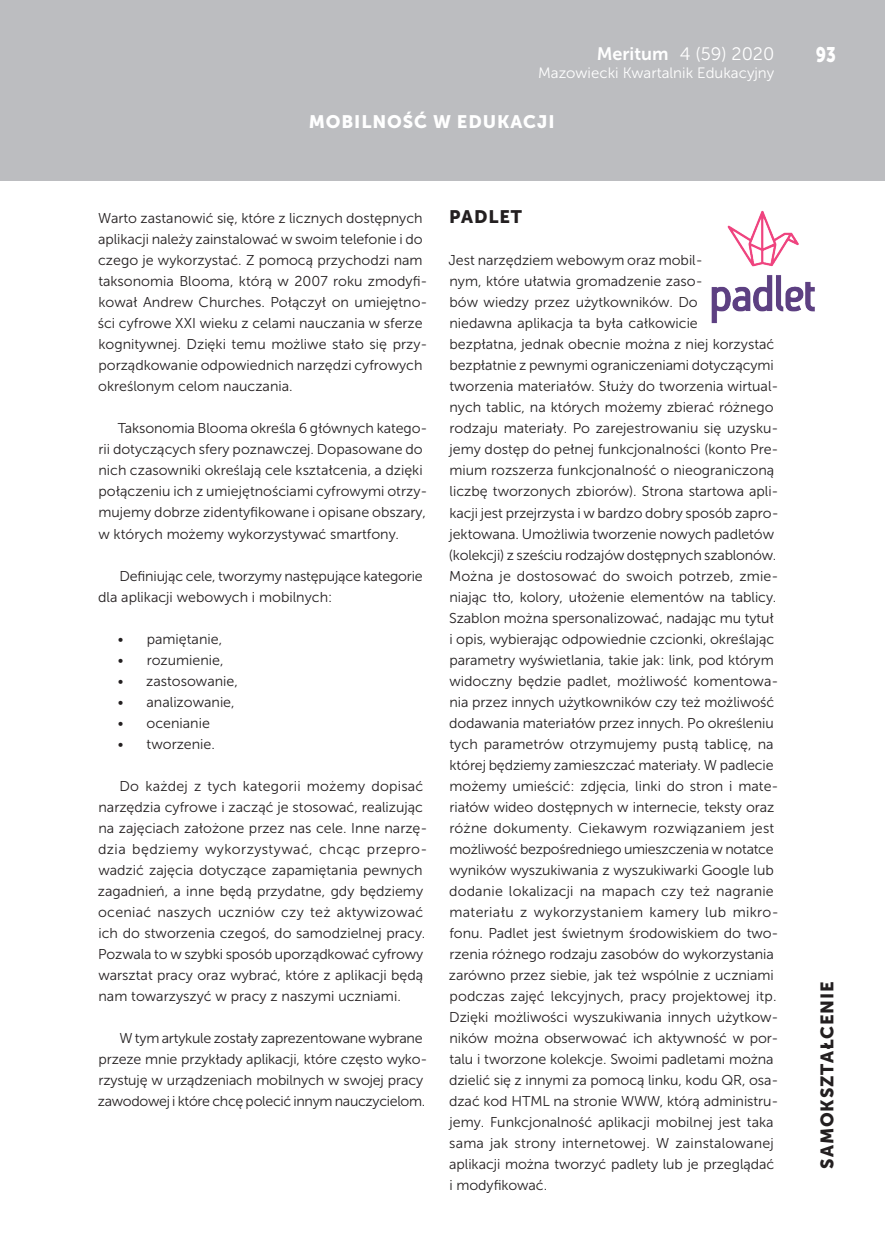
<style>
.page{position:relative;width:885px;height:1259px;background:#fff}
.page>*{position:absolute;margin:0;border:0;box-sizing:border-box;transform-origin:0 0}
.t1{font:21px "Museo Sans 900";color:#fff;scale:.8 1}
.t2{font:18px "Museo Sans 900";letter-spacing:.05em;color:#231f20}
.t3{font:18px "Museo Sans 900";letter-spacing:.05em;color:#fff}
.t4{font:18px "Museo Sans 300";color:#fff}
.t5{font:15px "Museo Sans 300";color:#fff}
.t6{font:14.25px/21px "Museo Sans 300";color:#231f20}
.s1{font-family:"Museo Sans 700"}
</style>
<div class="page">
<div style="left:0;top:0;width:884px;height:181px;background:#bcbdc0"></div>
<img style="left:711px;top:210px;width:104px;height:114px">
<p class="t4" style="left:596px;top:44px;width:179px"><span class="s1">Meritum</span> 4 (59) 2020</p>
<h1 class="t1" style="left:815px;top:43px;width:27px">93</h1>
<p class="t5" style="left:538px;top:65px;width:238px">Mazowiecki Kwartalnik Edukacyjny</p>
<p class="t3" style="left:309px;top:112px;width:247px">MOBILNOŚĆ W EDUKACJI</p>
<p class="t6" style="left:98px;top:208px;width:331px">Warto zastanowić się, które z licznych dostępnych aplikacji należy zainstalować w swoim telefonie i do czego je wykorzystać. Z pomocą przychodzi nam taksonomia Blooma, którą w 2007 roku zmodyfi&shy;kował Andrew Churches. Połączył on umiejętno&shy;ści cyfrowe XXI wieku z celami nauczania w sferze kognitywnej. Dzięki temu możliwe stało się przy&shy;porządkowanie odpowiednich narzędzi cyfrowych określonym celom nauczania.</p>
<p class="t6" style="left:98px;top:418px;width:330px;text-indent:20px">Taksonomia Blooma określa 6 głównych katego&shy;rii dotyczących sfery poznawczej. Dopasowane do nich czasowniki określają cele kształcenia, a dzięki połączeniu ich z umiejętnościami cyfrowymi otrzy&shy;mujemy dobrze zidentyfikowane i opisane obszary, w których możemy wykorzystywać smartfony.</p>
<p class="t6" style="left:98px;top:565px;width:326px;text-indent:21px">Definiując cele, tworzymy następujące kategorie dla aplikacji webowych i mobilnych:</p>
<p class="t6" style="left:118px;top:628px;width:106px">• pamiętanie,</p>
<p class="t6" style="left:118px;top:649px;width:107px">• rozumienie,</p>
<p class="t6" style="left:118px;top:670px;width:121px">• zastosowanie,</p>
<p class="t6" style="left:118px;top:691px;width:118px">• analizowanie,</p>
<p class="t6" style="left:118px;top:712px;width:93px">• ocenianie</p>
<p class="t6" style="left:118px;top:733px;width:99px">• tworzenie.</p>
<p class="t6" style="left:98px;top:775px;width:331px;text-indent:22px">Do każdej z tych kategorii możemy dopisać narzędzia cyfrowe i zacząć je stosować, realizując na zajęciach założone przez nas cele. Inne narzę&shy;dzia będziemy wykorzystywać, chcąc przepro&shy;wadzić zajęcia dotyczące zapamiętania pewnych zagadnień, a inne będą przydatne, gdy będziemy oceniać naszych uczniów czy też aktywizować ich do stworzenia czegoś, do samodzielnej pracy.<br>Pozwala to w szybki sposób uporządkować cyfrowy warsztat pracy oraz wybrać, które z aplikacji będą nam towarzyszyć w pracy z naszymi uczniami.</p>
<p class="t6" style="left:98px;top:1027px;width:331px;text-indent:22px">W tym artykule zostały zaprezentowane wybrane przeze mnie przykłady aplikacji, które często wyko&shy;rzystuję w urządzeniach mobilnych w swojej pracy zawodowej i które chcę polecić innym nauczycielom.</p>
<p class="t2" style="left:449px;top:207px;width:74px">PADLET</p>
<p class="t6" style="left:448px;top:250px;width:332px">Jest narzędziem webowym oraz mobil-<br>nym, które ułatwia gromadzenie zaso-<br>bów wiedzy przez użytkowników. Do<br>niedawna aplikacja ta była całkowicie<br>bezpłatna, jednak obecnie można z niej korzystać bezpłatnie z pewnymi ograniczeniami dotyczącymi tworzenia materiałów. Służy do tworzenia wirtual&shy;nych tablic, na których możemy zbierać różnego rodzaju materiały. Po zarejestrowaniu się uzysku&shy;jemy dostęp do pełnej funkcjonalności (konto Pre&shy;mium rozszerza funkcjonalność o nieograniczoną liczbę tworzonych zbiorów). Strona startowa apli&shy;kacji jest przejrzysta i w bardzo dobry sposób zapro&shy;jektowana. Umożliwia tworzenie nowych padletów (kolekcji) z sześciu rodzajów dostępnych szablonów.<br>Można je dostosować do swoich potrzeb, zmie&shy;niając tło, kolory, ułożenie elementów na tablicy.<br>Szablon można spersonalizować, nadając mu tytuł i opis, wybierając odpowiednie czcionki, określając parametry wyświetlania, takie jak: link, pod którym widoczny będzie padlet, możliwość komentowa&shy;nia przez innych użytkowników czy też możliwość dodawania materiałów przez innych. Po określeniu tych parametrów otrzymujemy pustą tablicę, na której będziemy zamieszczać materiały. W padlecie możemy umieścić: zdjęcia, linki do stron i mate&shy;riałów wideo dostępnych w internecie, teksty oraz różne dokumenty. Ciekawym rozwiązaniem jest możliwość bezpośredniego umieszczenia w notatce wyników wyszukiwania z wyszukiwarki Google lub dodanie lokalizacji na mapach czy też nagranie materiału z wykorzystaniem kamery lub mikro&shy;fonu. Padlet jest świetnym środowiskiem do two&shy;rzenia różnego rodzaju zasobów do wykorzystania zarówno przez siebie, jak też wspólnie z uczniami podczas zajęć lekcyjnych, pracy projektowej itp.<br>Dzięki możliwości wyszukiwania innych użytkow&shy;ników można obserwować ich aktywność w por&shy;talu i tworzone kolekcje. Swoimi padletami można dzielić się z innymi za pomocą linku, kodu QR, osa&shy;dzać kod HTML na stronie WWW, którą administru&shy;jemy. Funkcjonalność aplikacji mobilnej jest taka sama jak strony internetowej. W zainstalowanej aplikacji można tworzyć padlety lub je przeglądać i modyfikować.</p>
<p class="t2" style="left:817px;top:1168px;width:189px;rotate:-90deg">SAMOKSZTAŁCENIE</p>
</div>
